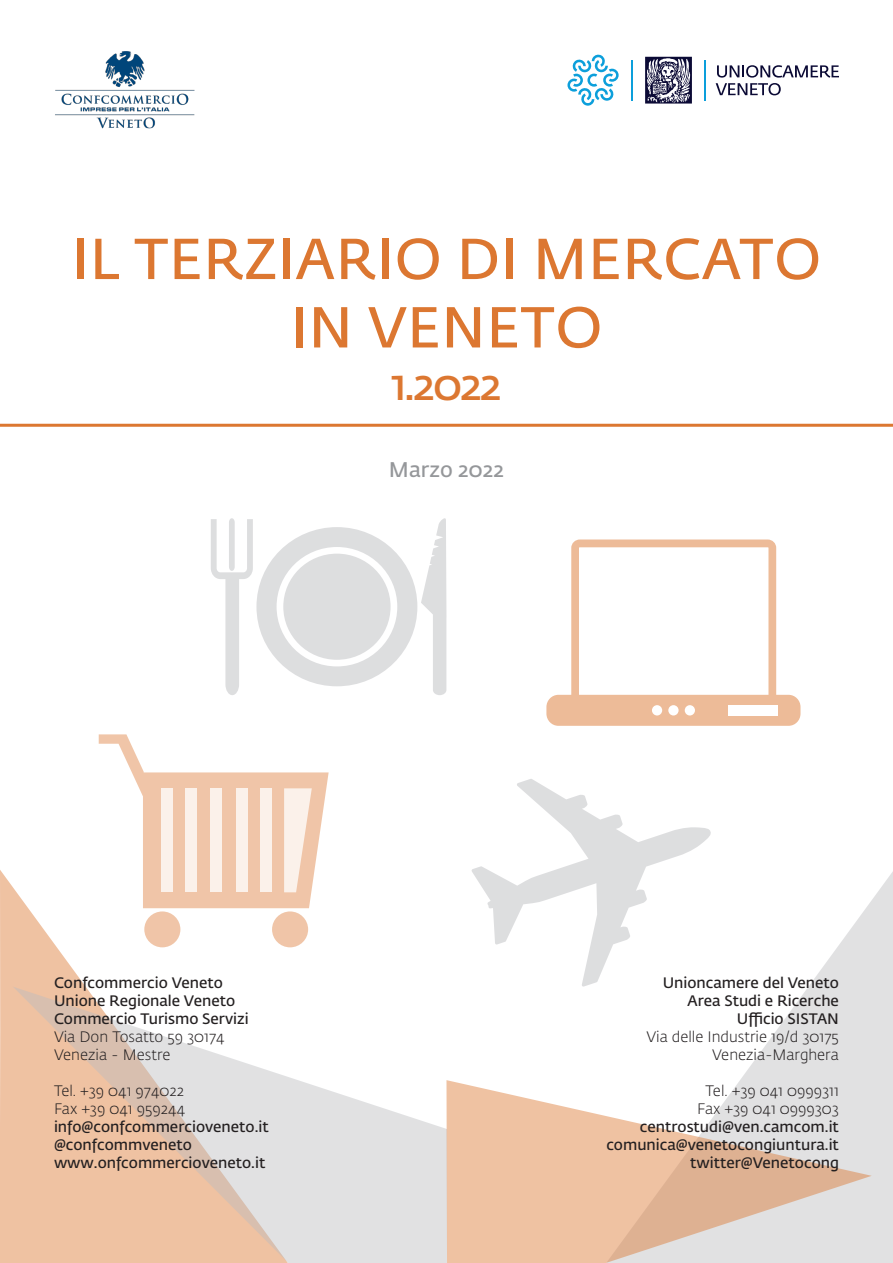
<style>
.page{position:relative;width:893px;height:1263px;background:#fff}
.page>*{position:absolute;margin:0;border:0;box-sizing:border-box;transform-origin:0 0}
.t1{font:600 57px "Fedra Sans Std";letter-spacing:.01em;color:#dc7731}
.t2{font:600 43.5px "Fedra Sans Std";color:#dc7731}
.t3{font:600 21px "Fedra Sans Std";color:#95979a}
.t4{font:600 15px/18px "Fedra Sans Std";color:#231f20}
.t5{font:300 15px/18px "Fedra Sans Std";color:#231f20;text-align:right}
</style>
<div class="page">
<hr style="left:0;top:424px;width:893px;height:3px;background:#dc7731">
<svg style="left:0;top:870px;width:288px;height:393px"></svg>
<svg style="left:740px;top:872px;width:153px;height:391px;fill:#e1e1e2"></svg>
<svg style="left:13px;top:986px;width:433px;height:277px"></svg>
<svg style="left:446px;top:1080px;width:426px;height:183px;background:#e9cfbc"></svg>
<img style="left:55px;top:51px;width:140px;height:78px">
<svg style="left:567px;top:55px;width:52px;height:51px"></svg>
<hr style="left:631px;top:60px;width:1px;height:41px;background:#0c9fdb">
<hr style="left:704px;top:60px;width:2px;height:41px;background:#0c9fdb">
<svg style="left:716px;top:65px;width:123px;height:30px"></svg>
<svg style="left:645px;top:57px;width:47px;height:47px;background:#717189"></svg>
<div style="left:144px;top:911px;width:36px;height:36px;background:#f0c5a8;border-radius:50%"></div>
<div style="left:272px;top:911px;width:36px;height:36px;background:#f0c5a8;border-radius:50%"></div>
<svg style="left:99px;top:734px;width:230px;height:174px"></svg>
<svg style="left:421px;top:518px;width:25px;height:177px"></svg>
<svg style="left:211px;top:518px;width:42px;height:177px"></svg>
<div style="left:256px;top:527px;width:161px;height:159px;background:#dddedf;border-radius:50%"></div>
<div style="left:277px;top:547px;width:120px;height:119px;background:#fff;border-radius:50%"></div>
<div style="left:283px;top:554px;width:108px;height:106px;background:#dddedf;border-radius:50%"></div>
<svg style="left:471px;top:779px;width:240px;height:208px"></svg>
<div style="left:571px;top:539px;width:205px;height:166px;background:#edbb98;border-radius:8px"></div>
<div style="left:579px;top:547px;width:189px;height:150px;background:#fff"></div>
<div style="left:546px;top:695px;width:254px;height:31px;background:#edbb98;border-radius:12px"></div>
<div style="left:652px;top:705px;width:10px;height:10px;background:#fff;border-radius:50%"></div>
<div style="left:668px;top:705px;width:11px;height:10px;background:#fff;border-radius:50%"></div>
<div style="left:685px;top:705px;width:10px;height:10px;background:#fff;border-radius:50%"></div>
<div style="left:729px;top:705px;width:49px;height:10px;background:#fff"></div>
<p class="t1" style="left:72px;top:225px;width:751px">IL TERZIARIO DI MERCATO</p>
<p class="t1" style="left:290px;top:293px;width:314px">IN VENETO</p>
<p class="t2" style="left:391px;top:358px;width:112px">1.2022</p>
<p class="t3" style="left:389px;top:457px;width:117px">Marzo 2022</p>
<p class="t4" style="left:54px;top:973px;width:170px">Confcommercio Veneto</p>
<p class="t4" style="left:54px;top:991px;width:196px">Unione Regionale Veneto<br>Commercio Turismo Servizi</p>
<p class="t5" style="left:54px;top:1028px;width:172px">Via Don Tosatto 59 30174</p>
<p class="t5" style="left:54px;top:1046px;width:118px">Venezia - Mestre</p>
<p class="t5" style="left:54px;top:1082px;width:132px">Tel. +39 041 974022</p>
<p class="t5" style="left:54px;top:1100px;width:133px">Fax +39 041 959244</p>
<p class="t4" style="left:54px;top:1117px;width:216px">info@confcommercioveneto.it</p>
<p class="t4" style="left:54px;top:1135px;width:139px">@confcommveneto</p>
<p class="t4" style="left:54px;top:1153px;width:213px">www.onfcommercioveneto.it</p>
<p class="t4" style="left:663px;top:973px;width:178px">Unioncamere del Veneto</p>
<p class="t4" style="left:687px;top:991px;width:153px">Area Studi e Ricerche</p>
<p class="t4" style="left:737px;top:1009px;width:104px">Ufficio SISTAN</p>
<p class="t5" style="left:646px;top:1028px;width:194px">Via delle Industrie 19/d 30175<br>Venezia-Marghera</p>
<p class="t5" style="left:706px;top:1082px;width:135px">Tel. +39 041 0999311</p>
<p class="t5" style="left:697px;top:1100px;width:143px">Fax +39 041 0999303</p>
<p class="t4" style="left:640px;top:1117px;width:201px">centrostudi@ven.camcom.it</p>
<p class="t4" style="left:606px;top:1135px;width:234px">comunica@venetocongiuntura.it</p>
<p class="t4" style="left:690px;top:1153px;width:150px">twitter@Venetocong</p>
</div>
